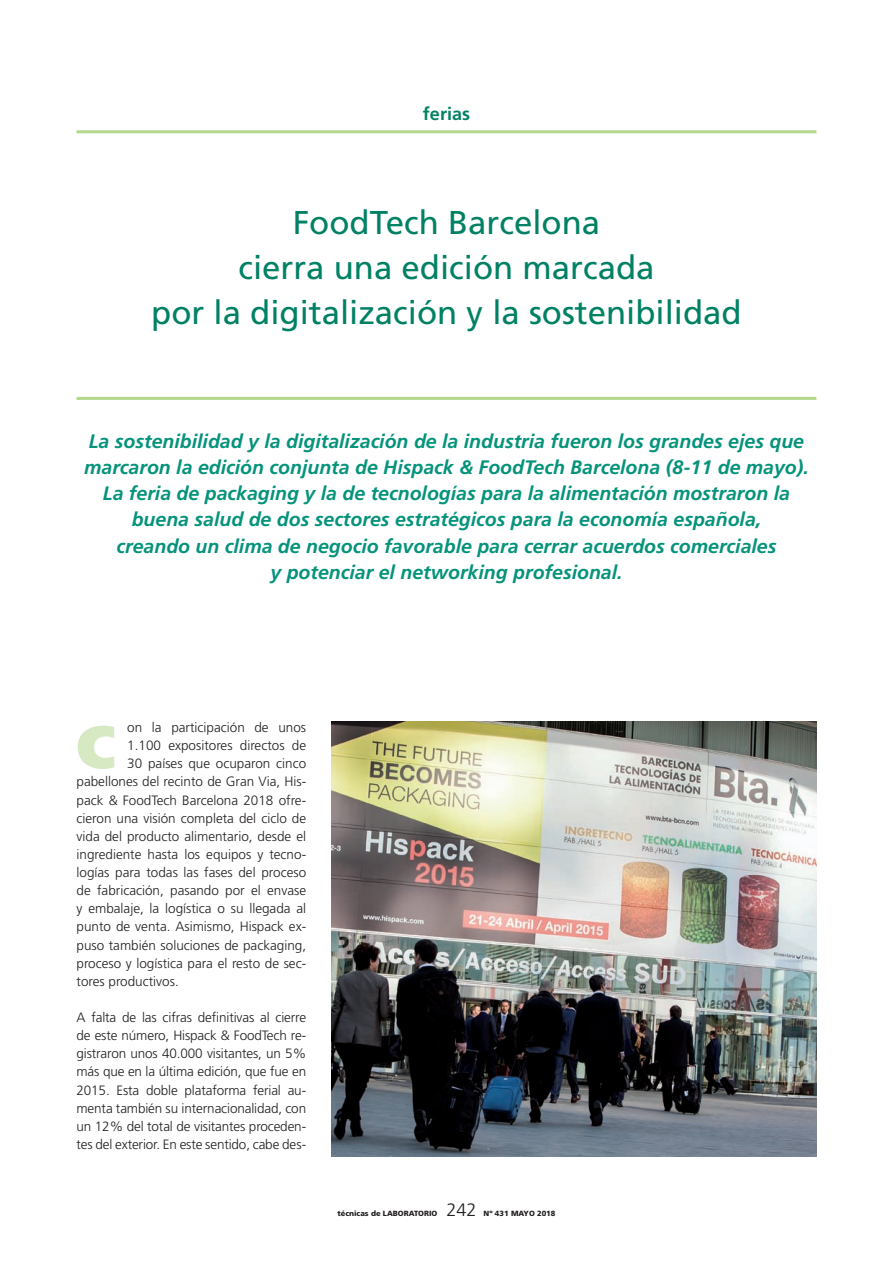
<style>
.page{position:relative;width:893px;height:1263px;background:#fff}
.page>*{position:absolute;margin:0;border:0;box-sizing:border-box;transform-origin:0 0}
.t1{font:900 60px "Frutiger";color:#d7e9c2}
.Titolar{font:33px "Frutiger";color:#008164}
.Entradeta{font:italic 700 19.5px/26.2px "Frutiger";color:#05937b;text-align:center}
.t2{font:700 18px "Frutiger";color:#008164}
.t3{font:300 18px "Frutiger";color:#231f20}
.Texto_base_TL{font:300 13.5px/18.1px "Frutiger";color:#231f20;text-align:justify}
.t4{font:900 7.5px "Frutiger";color:#231f20}
</style>
<div class="page">
<hr style="left:77px;top:130px;width:739px;height:3px;background:#b3d78b">
<hr style="left:77px;top:397px;width:739px;height:3px;background:#b3d78b">
<img style="left:332px;top:721px;width:484px;height:436px">
<p class="t2" style="left:423px;top:103px;width:49px">ferias</p>
<p class="Titolar" style="left:293px;top:203px;width:309px">FoodTech Barcelona</p>
<p class="Titolar" style="left:238px;top:248px;width:418px">cierra una edición marcada</p>
<p class="Titolar" style="left:151px;top:293px;width:592px">por la digitalización y la sostenibilidad</p>
<p class="Entradeta" style="left:84px;top:427px;width:726px">La sostenibilidad y la digitalización de la industria fueron los grandes ejes que marcaron la edición conjunta de Hispack &amp; FoodTech Barcelona (8-11 de mayo).<br>La feria de packaging y la de tecnologías para la alimentación mostraron la buena salud de dos sectores estratégicos para la economía española,<br>creando un clima de negocio favorable para cerrar acuerdos comerciales<br>y potenciar el networking profesional.</p>
<p class="Texto_base_TL" style="left:127px;top:718px;width:180px">on la participación de unos</p>
<p class="Texto_base_TL" style="left:127px;top:736px;width:180px">1.100 expositores directos de</p>
<p class="Texto_base_TL" style="left:127px;top:754px;width:180px">30 países que ocuparon cinco</p>
<p class="Texto_base_TL" style="left:77px;top:773px;width:231px">pabellones del recinto de Gran Via, His-</p>
<p class="Texto_base_TL" style="left:77px;top:791px;width:231px">pack &amp; FoodTech Barcelona 2018 ofre-</p>
<p class="Texto_base_TL" style="left:77px;top:809px;width:231px">cieron una visión completa del ciclo de</p>
<p class="Texto_base_TL" style="left:77px;top:827px;width:231px">vida del producto alimentario, desde el</p>
<p class="Texto_base_TL" style="left:77px;top:845px;width:231px">ingrediente hasta los equipos y tecno-</p>
<p class="Texto_base_TL" style="left:77px;top:863px;width:231px">logías para todas las fases del proceso</p>
<p class="Texto_base_TL" style="left:77px;top:881px;width:231px">de fabricación, pasando por el envase</p>
<p class="Texto_base_TL" style="left:77px;top:899px;width:231px">y embalaje, la logística o su llegada al</p>
<p class="Texto_base_TL" style="left:77px;top:918px;width:231px">punto de venta. Asimismo, Hispack ex-</p>
<p class="Texto_base_TL" style="left:77px;top:936px;width:231px">puso también soluciones de packaging,</p>
<p class="Texto_base_TL" style="left:77px;top:954px;width:231px">proceso y logística para el resto de sec-</p>
<p class="Texto_base_TL" style="left:77px;top:972px;width:104px">tores productivos.</p>
<p class="Texto_base_TL" style="left:77px;top:1008px;width:231px">A falta de las cifras definitivas al cierre de este número, Hispack &amp; FoodTech re&shy;gistraron unos 40.000 visitantes, un 5% más que en la última edición, que fue en 2015. Esta doble plataforma ferial au&shy;menta también su internacionalidad, con un 12% del total de visitantes proceden&shy;tes del exterior. En este sentido, cabe des-</p>
<p class="t1" style="left:77px;top:711px;width:40px">C</p>
<p class="t4" style="left:337px;top:1209px;width:101px">técnicas de LABORATORIO</p>
<p class="t3" style="left:447px;top:1200px;width:32px">242</p>
<p class="t4" style="left:484px;top:1209px;width:73px">Nº 431 MAYO 2018</p>
</div>
